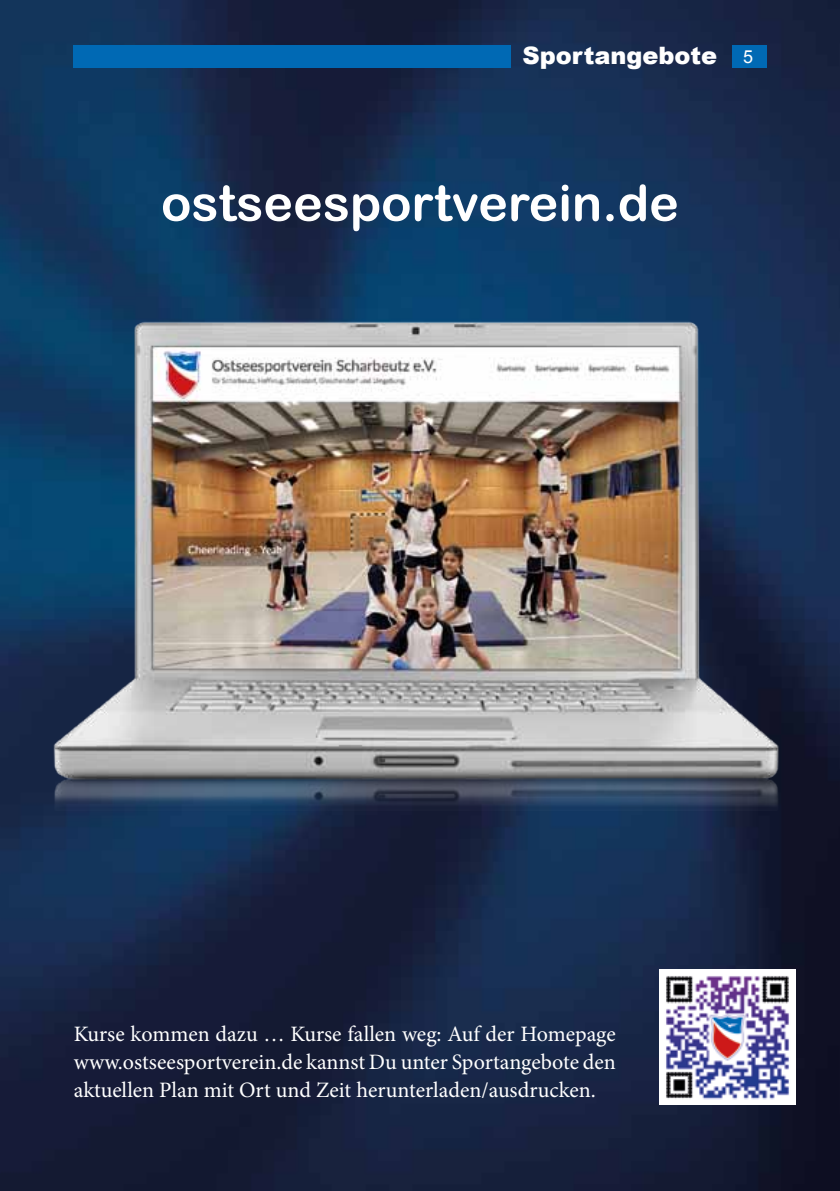
<style>
.page{position:relative;width:840px;height:1191px;background:#fff}
.page>*{position:absolute;margin:0;border:0;box-sizing:border-box;transform-origin:0 0}
.t1{font:50px "Arial Rounded MT Bold";color:#fff}
.t2{font:900 24px "Arial";color:#fff}
.t3{font:22px/28px "Minion Pro";color:#fff;text-align:justify}
.s1{font-weight:400;font-size:18px}
</style>
<div class="page">
<img style="left:0;top:0;width:839px;height:1191px">
<div style="left:74px;top:45px;width:436px;height:23px;background:#0069b4"></div>
<div style="left:731px;top:45px;width:34px;height:23px;background:#0069b4"></div>
<img style="left:659px;top:969px;width:136px;height:135px">
<img style="left:19px;top:245px;width:800px;height:606px">
<p class="t2" style="left:522px;top:38px;width:232px">Sportangebote <span class="s1">5</span></p>
<h1 class="t1" style="left:161px;top:173px;width:519px">ostseesportverein.de</h1>
<p class="t3" style="left:74px;top:1020px;width:543px">Kurse kommen dazu … Kurse fallen weg: Auf der Homepage www.ostseesportverein.de kannst Du unter Sportangebote den aktuellen Plan mit Ort und Zeit herunterladen/ausdrucken.</p>
</div>
